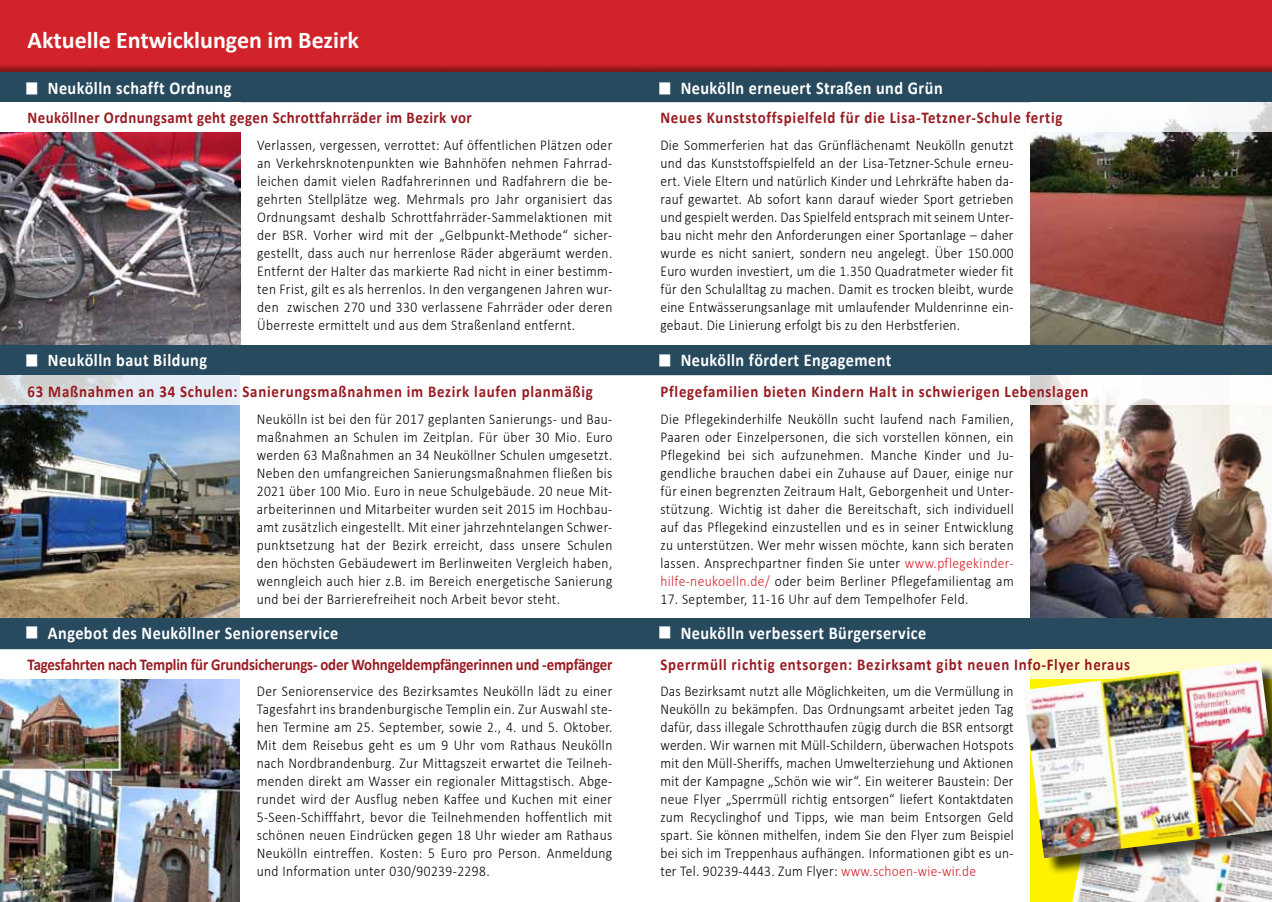
<style>
.page{position:relative;width:1272px;height:902px;background:#fff}
.page>*{position:absolute;margin:0;border:0;box-sizing:border-box;transform-origin:0 0}
.t1{font:700 24px "Calibri";color:#fff}
.t2{font:700 18px "Calibri";letter-spacing:.03em;color:#fff;scale:.9 1}
.t3{font:700 16.5px "Calibri";letter-spacing:.05em;color:#981b22;scale:.9 1}
.t4{font:700 16.5px "Calibri";letter-spacing:-.01em;color:#981b22;scale:.9 1}
.t5{font:700 16.5px "Calibri";letter-spacing:.03em;color:#981b22;scale:.9 1}
.t6{font:300 15px/18px "Calibri";letter-spacing:.03em;color:#000;text-align:justify;scale:.9 1}
.s1{color:#d2232a}
</style>
<div class="page">
<div style="left:0;top:0;width:1271px;height:102px;background:#d2232a"></div>
<div style="left:0;top:63px;width:1271px;height:40px;background:#000;opacity:.39"></div>
<div style="left:0;top:72px;width:1271px;height:30px;background:#274a5f"></div>
<div style="left:0;top:344px;width:1271px;height:31px;background:#274a5f"></div>
<div style="left:0;top:618px;width:1271px;height:31px;background:#274a5f"></div>
<img style="left:0;top:132px;width:240px;height:212px">
<img style="left:1030px;top:132px;width:241px;height:212px">
<img style="left:1030px;top:405px;width:241px;height:213px">
<div style="left:0;top:102px;width:1271px;height:30px;background:#fff"></div>
<img style="left:0;top:679px;width:240px;height:222px">
<img style="left:1072px;top:876px;width:199px;height:25px">
<img style="left:0;top:405px;width:240px;height:213px">
<svg style="left:0;top:375px;width:1159px;height:30px"></svg>
<div style="left:1026px;top:663px;width:245px;height:213px;background:#000;opacity:.75"></div>
<img style="left:1025px;top:661px;width:246px;height:197px">
<h1 class="t1" style="left:28px;top:24px;width:333px">Aktuelle Entwicklungen im Bezirk</h1>
<p class="t2" style="left:48px;top:77px;width:205px">Neukölln schafft Ordnung</p>
<p class="t2" style="left:680px;top:77px;width:293px">Neukölln erneuert Straßen und Grün</p>
<p class="t5" style="left:28px;top:107px;width:495px">Neuköllner Ordnungsamt geht gegen Schrottfahrräder im Bezirk vor</p>
<p class="t6" style="left:257px;top:135px;width:396px">Verlassen, vergessen, verrottet: Auf öffentlichen Plätzen oder an Verkehrsknotenpunkten wie Bahnhöfen nehmen Fahrrad&shy;leichen damit vielen Radfahrerinnen und Radfahrern die be&shy;gehrten Stellplätze weg. Mehrmals pro Jahr organisiert das Ordnungsamt deshalb Schrottfahrräder-Sammelaktionen mit der BSR. Vorher wird mit der „Gelbpunkt-Methode“ sicher&shy;gestellt, dass auch nur herrenlose Räder abgeräumt werden.<br>Entfernt der Halter das markierte Rad nicht in einer bestimm&shy;ten Frist, gilt es als herrenlos. In den vergangenen Jahren wur&shy;den zwischen 270 und 330 verlassene Fahrräder oder deren Überreste ermittelt und aus dem Straßenland entfernt.</p>
<p class="t2" style="left:48px;top:349px;width:178px">Neukölln baut Bildung</p>
<p class="t3" style="left:28px;top:381px;width:629px">63 Maßnahmen an 34 Schulen: Sanierungsmaßnahmen im Bezirk laufen planmäßig</p>
<p class="t6" style="left:257px;top:410px;width:396px">Neukölln ist bei den für 2017 geplanten Sanierungs- und Bau&shy;maßnahmen an Schulen im Zeitplan. Für über 30 Mio. Euro werden 63 Maßnahmen an 34 Neuköllner Schulen umgesetzt.<br>Neben den umfangreichen Sanierungsmaßnahmen fließen bis 2021 über 100 Mio. Euro in neue Schulgebäude. 20 neue Mit&shy;arbeiterinnen und Mitarbeiter wurden seit 2015 im Hochbau&shy;amt zusätzlich eingestellt. Mit einer jahrzehntelangen Schwer&shy;punktsetzung hat der Bezirk erreicht, dass unsere Schulen den höchsten Gebäudewert im Berlinweiten Vergleich haben, wenngleich auch hier z.B. im Bereich energetische Sanierung und bei der Barrierefreiheit noch Arbeit bevor steht.</p>
<p class="t2" style="left:48px;top:621px;width:324px">Angebot des Neuköllner Seniorenservice</p>
<p class="t4" style="left:28px;top:653px;width:651px">Tagesfahrten nach Templin für Grundsicherungs- oder Wohngeldempfängerinnen und -empfänger</p>
<p class="t6" style="left:257px;top:682px;width:396px">Der Seniorenservice des Bezirksamtes Neukölln lädt zu einer Tagesfahrt ins brandenburgische Templin ein. Zur Auswahl ste&shy;hen Termine am 25. September, sowie 2., 4. und 5. Oktober.<br>Mit dem Reisebus geht es um 9 Uhr vom Rathaus Neukölln nach Nordbrandenburg. Zur Mittagszeit erwartet die Teilneh&shy;menden direkt am Wasser ein regionaler Mittagstisch. Abge&shy;rundet wird der Ausflug neben Kaffee und Kuchen mit einer 5-Seen-Schifffahrt, bevor die Teilnehmenden hoffentlich mit schönen neuen Eindrücken gegen 18 Uhr wieder am Rathaus Neukölln eintreffen. Kosten: 5 Euro pro Person. Anmeldung und Information unter 030/90239-2298.</p>
<p class="t3" style="left:660px;top:107px;width:448px">Neues Kunststoffspielfeld für die Lisa-Tetzner-Schule fertig</p>
<p class="t6" style="left:660px;top:135px;width:394px">Die Sommerferien hat das Grünflächenamt Neukölln genutzt und das Kunststoffspielfeld an der Lisa-Tetzner-Schule erneu&shy;ert. Viele Eltern und natürlich Kinder und Lehrkräfte haben da&shy;rauf gewartet. Ab sofort kann darauf wieder Sport getrieben und gespielt werden. Das Spielfeld entsprach mit seinem Unter&shy;bau nicht mehr den Anforderungen einer Sportanlage – daher wurde es nicht saniert, sondern neu angelegt. Über 150.000<br>Euro wurden investiert, um die 1.350 Quadratmeter wieder fit für den Schulalltag zu machen. Damit es trocken bleibt, wurde eine Entwässerungsanlage mit umlaufender Muldenrinne ein&shy;gebaut. Die Linierung erfolgt bis zu den Herbstferien.</p>
<p class="t2" style="left:680px;top:349px;width:236px">Neukölln fördert Engagement</p>
<p class="t3" style="left:660px;top:381px;width:477px">Pflegefamilien bieten Kindern Halt in schwierigen Lebenslagen</p>
<p class="t6" style="left:660px;top:410px;width:394px">Die Pflegekinderhilfe Neukölln sucht laufend nach Familien, Paaren oder Einzelpersonen, die sich vorstellen können, ein Pflegekind bei sich aufzunehmen. Manche Kinder und Ju&shy;gendliche brauchen dabei ein Zuhause auf Dauer, einige nur für einen begrenzten Zeitraum Halt, Geborgenheit und Unter&shy;stützung. Wichtig ist daher die Bereitschaft, sich individuell auf das Pflegekind einzustellen und es in seiner Entwicklung zu unterstützen. Wer mehr wissen möchte, kann sich beraten lassen. Ansprechpartner finden Sie unter <span class="s1">www.pflegekinder&shy;hilfe-neukoelln.de/</span> oder beim Berliner Pflegefamilientag am</p>
<p class="t6" style="left:660px;top:590px;width:343px">17. September, 11-16 Uhr auf dem Tempelhofer Feld.</p>
<p class="t2" style="left:680px;top:621px;width:274px">Neukölln verbessert Bürgerservice</p>
<p class="t3" style="left:660px;top:653px;width:523px">Sperrmüll richtig entsorgen: Bezirksamt gibt neuen Info-Flyer heraus</p>
<p class="t6" style="left:660px;top:682px;width:394px">Das Bezirksamt nutzt alle Möglichkeiten, um die Vermüllung in Neukölln zu bekämpfen. Das Ordnungsamt arbeitet jeden Tag dafür, dass illegale Schrotthaufen zügig durch die BSR entsorgt werden. Wir warnen mit Müll-Schildern, überwachen Hotspots mit den Müll-Sheriffs, machen Umwelterziehung und Aktionen mit der Kampagne „Schön wie wir“. Ein weiterer Baustein: Der neue Flyer „Sperrmüll richtig entsorgen“ liefert Kontaktdaten zum Recyclinghof und Tipps, wie man beim Entsorgen Geld spart. Sie können mithelfen, indem Sie den Flyer zum Beispiel bei sich im Treppenhaus aufhängen. Informationen gibt es un&shy;ter Tel. 90239-4443. Zum Flyer: <span class="s1">www.schoen-wie-wir.de</span></p>
</div>
